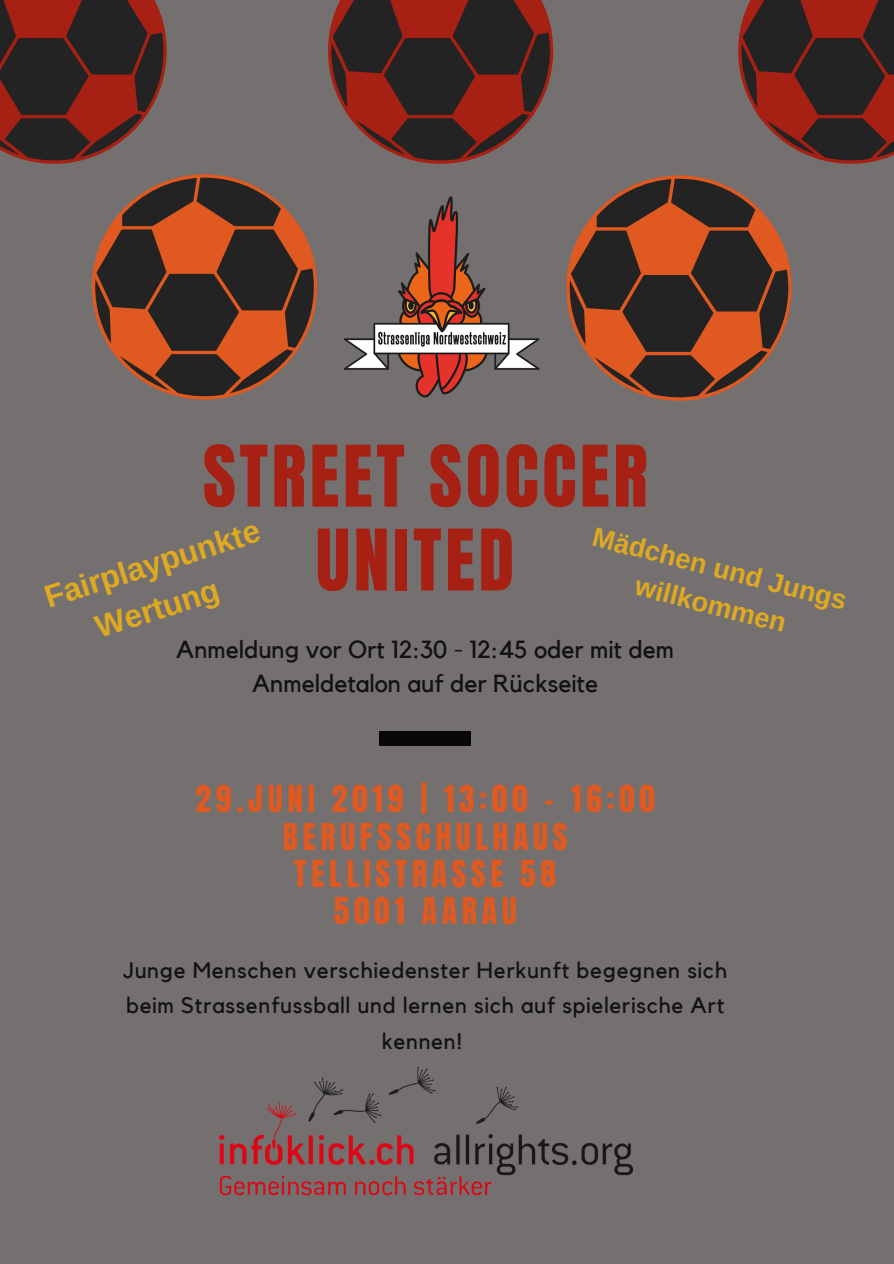
<style>
.page{position:relative;width:894px;height:1264px;background:#fff}
.page>*{position:absolute;margin:0;border:0;box-sizing:border-box;transform-origin:0 0}
.t1{font:72px/83.8px "Anton";letter-spacing:.05em;color:#a62013;text-align:center}
.t2{font:31.5px/37.2px "Anton";letter-spacing:.15em;color:#df5920;text-align:center}
.t3{font:700 31.5px/44px "Arimo";color:#dfaa20;text-align:center}
.t4{font:700 27px/37px "Arimo";color:#dfaa20;text-align:center}
.t5{font:24.6px/33.5px "Kollektif";color:#121212;text-align:center}
.t6{font:22.35px/35.4px "Kollektif";letter-spacing:.03em;color:#121212;text-align:center}
</style>
<div class="page">
<div style="left:0;top:0;width:893px;height:1263px;background:#747070"></div>
<svg style="left:328px;top:0;width:225px;height:164px"></svg>
<svg style="left:738px;top:0;width:155px;height:164px;background:#582b26"></svg>
<svg style="left:0;top:0;width:167px;height:164px;background:#562b26"></svg>
<svg style="left:92px;top:174px;width:225px;height:225px"></svg>
<svg style="left:566px;top:175px;width:225px;height:226px"></svg>
<div style="left:379px;top:730px;width:91px;height:15px;background:#070707"></div>
<img style="left:343px;top:196px;width:197px;height:202px">
<img style="left:219px;top:1067px;width:413px;height:129px">
<h1 class="t1" style="left:203px;top:435px;width:446px">STREET SOCCER<br>UNITED</h1>
<h2 class="t3" style="left:39px;top:577px;width:226px;rotate:-18deg">Fairplaypunkte<br>Wertung</h2>
<p class="t4" style="left:597px;top:518px;width:262px;rotate:14deg">Mädchen und Jungs willkommen</p>
<p class="t5" style="left:176px;top:634px;width:499px">Anmeldung vor Ort 12:30 - 12:45 oder mit dem<br>Anmeldetalon auf der Rückseite</p>
<h2 class="t2" style="left:195px;top:781px;width:461px">29.JUNI 2019 | 13:00 - 16:00<br>BERUFSSCHULHAUS<br>TELLISTRASSE 58<br>5001 AARAU</h2>
<p class="t6" style="left:123px;top:953px;width:605px">Junge Menschen verschiedenster Herkunft begegnen sich beim Strassenfussball und lernen sich auf spielerische Art kennen!</p>
</div>
